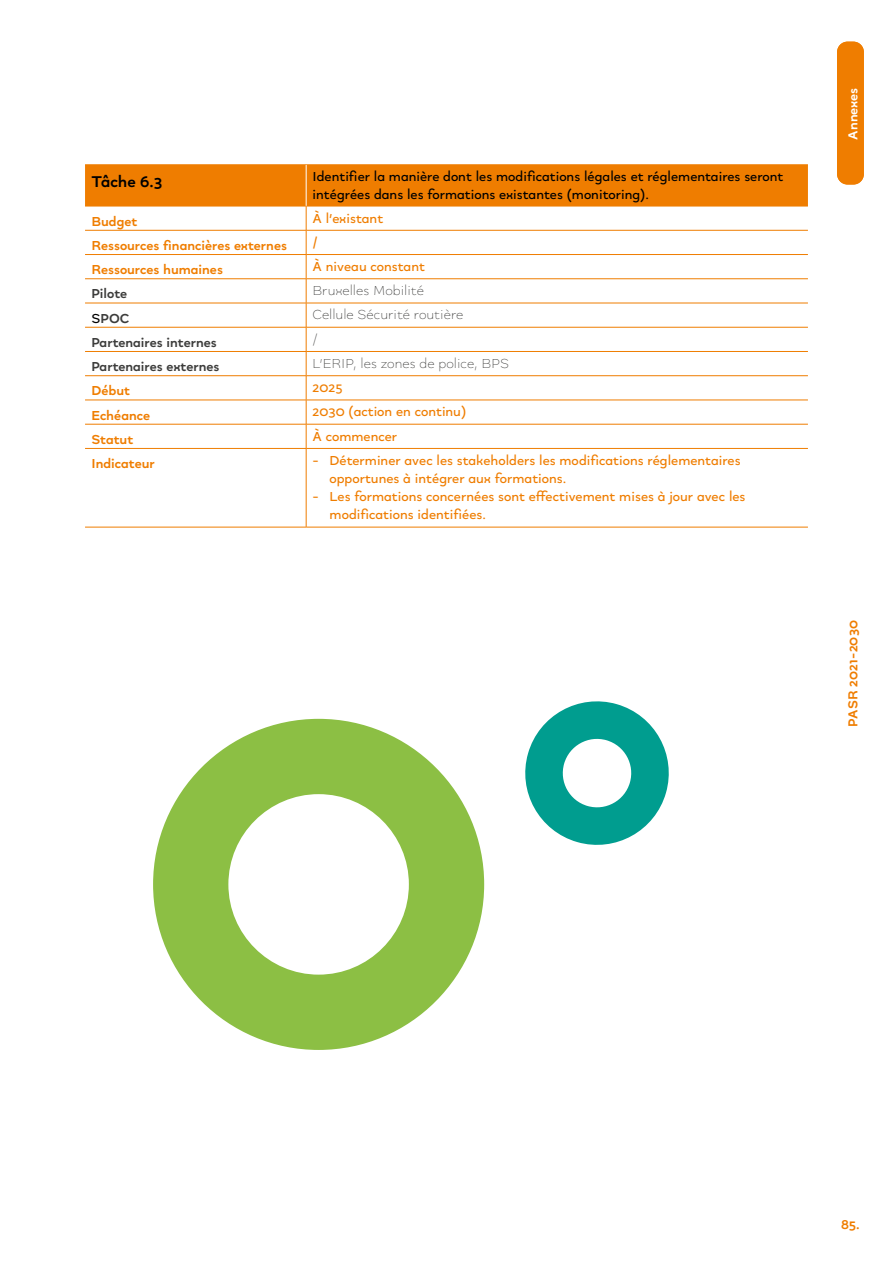
<style>
.page{position:relative;width:893px;height:1263px;background:#fff}
.page>*{position:absolute;margin:0;border:0;box-sizing:border-box;transform-origin:0 0}
.t1{font:700 18px "Quinoa";letter-spacing:-.005em;color:#000}
.t2{font:600 15px/18px "Quinoa";color:#ef7d00}
.t3{font:600 15px/18px "Quinoa";color:#000}
.t4{font:700 15px "Quinoa";color:#ef7d00}
.t5{font:15px "Quinoa";color:#3c3c3b}
.t6{font:700 15px "Quinoa";color:#3c3c3b}
.t7{font:700 15px "Quinoa";color:#fff}
.s1{font-weight:600;color:#000}
</style>
<div class="page">
<div style="left:837px;top:42px;width:27px;height:142px;background:#ef7d00;border-radius:10px"></div>
<svg style="left:85px;top:165px;width:723px;height:283px"></svg>
<hr style="left:85px;top:448px;width:221px;height:1px;background:#ef7d00">
<hr style="left:306px;top:448px;width:502px;height:1px;background:#ef7d00">
<hr style="left:306px;top:449px;width:1px;height:78px;background:#ef7d00">
<hr style="left:85px;top:527px;width:221px;height:1px;background:#ef7d00">
<hr style="left:306px;top:527px;width:502px;height:1px;background:#ef7d00">
<hr style="left:306px;top:165px;width:1px;height:41px;background:#fff">
<svg style="left:153px;top:719px;width:331px;height:331px;fill:#8cbf44"></svg>
<svg style="left:528px;top:701px;width:141px;height:144px"></svg>
<p class="t1" style="left:91px;top:170px;width:73px">Tâche 6.3</p>
<p class="t3" style="left:313px;top:168px;width:472px">Identifier la manière dont les modifications légales et réglementaires seront intégrées dans les formations existantes (monitoring).</p>
<p class="t4" style="left:91px;top:212px;width:47px">Budget</p>
<p class="t2" style="left:313px;top:209px;width:72px">À l’existant</p>
<p class="t4" style="left:91px;top:236px;width:197px">Ressources financières externes</p>
<p class="t2" style="left:313px;top:234px;width:7px">/</p>
<p class="t4" style="left:91px;top:260px;width:133px">Ressources humaines</p>
<p class="t2" style="left:313px;top:258px;width:114px">À niveau constant</p>
<p class="t6" style="left:91px;top:284px;width:37px">Pilote</p>
<p class="t5" style="left:313px;top:281px;width:113px">Bruxelles Mobilité</p>
<p class="t6" style="left:91px;top:309px;width:39px"><span class="s1">S</span>POC</p>
<p class="t5" style="left:313px;top:305px;width:152px">Cellule Sécurité routière</p>
<p class="t6" style="left:91px;top:333px;width:127px">Partenaires internes</p>
<p class="t5" style="left:313px;top:330px;width:7px">/</p>
<p class="t6" style="left:91px;top:357px;width:130px">Partenaires externes</p>
<p class="t5" style="left:313px;top:354px;width:198px">L’ERIP, les zones de police, BPS</p>
<p class="t4" style="left:91px;top:381px;width:40px">Début</p>
<p class="t2" style="left:313px;top:379px;width:32px">2025</p>
<p class="t4" style="left:91px;top:406px;width:60px">Echéance</p>
<p class="t2" style="left:313px;top:403px;width:155px">2030 (action en continu)</p>
<p class="t4" style="left:91px;top:430px;width:43px">Statut</p>
<p class="t2" style="left:313px;top:428px;width:86px">À commencer</p>
<p class="t4" style="left:91px;top:454px;width:65px">Indicateur</p>
<p class="t2" style="left:330px;top:452px;width:413px;text-indent:-17px">- Déterminer avec les stakeholders les modifications réglementaires opportunes à intégrer aux formations.</p>
<p class="t2" style="left:330px;top:488px;width:417px;text-indent:-17px">- Les formations concernées sont effectivement mises à jour avec les modifications identifiées.</p>
<p class="t7" style="left:843px;top:140px;width:53px;rotate:-90deg">Annexes</p>
<p class="t4" style="left:843px;top:727px;width:108px;rotate:-90deg">PASR 2021-2030</p>
<p class="t4" style="left:841px;top:1215px;width:20px">85.</p>
</div>
